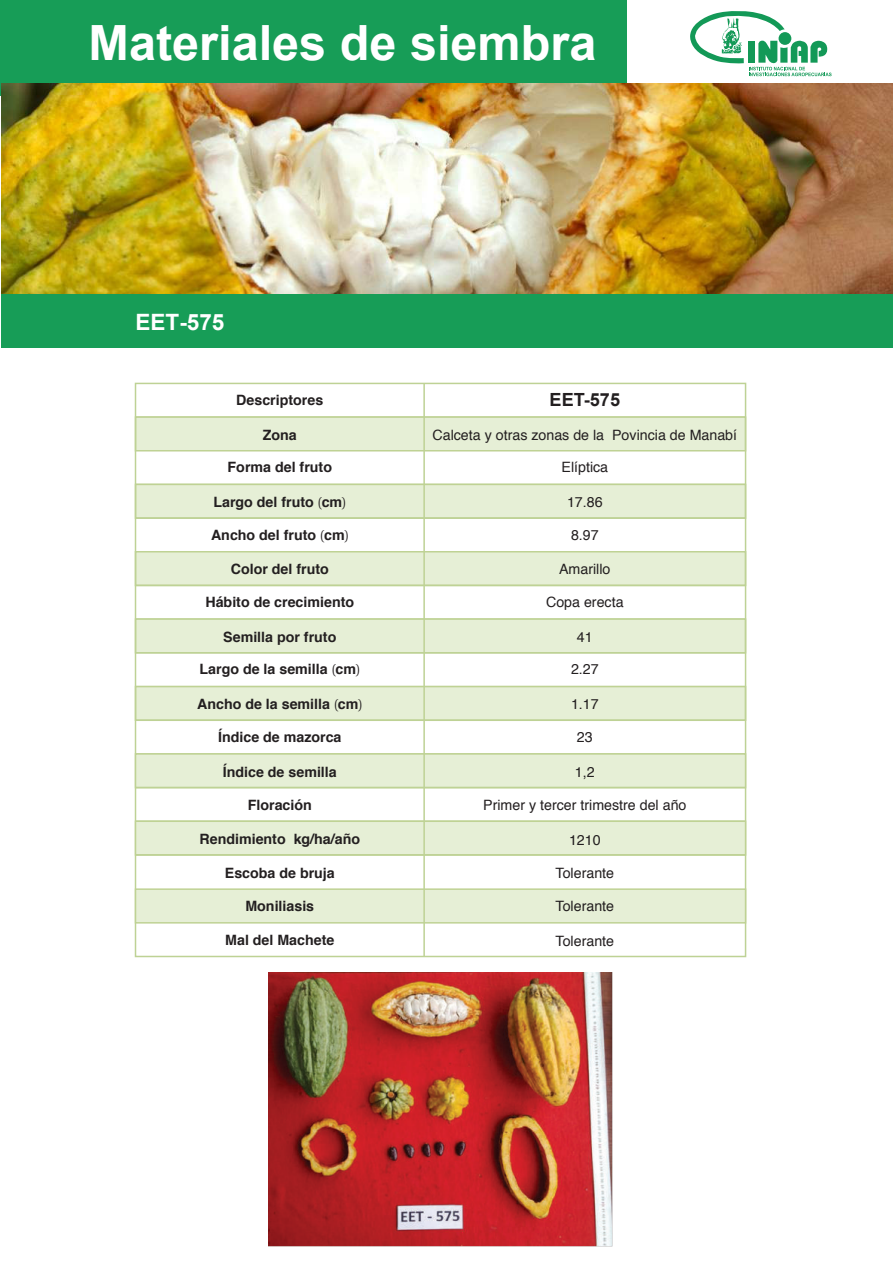
<style>
.page{position:relative;width:893px;height:1263px;background:#fff}
.page>*{position:absolute;margin:0;border:0;box-sizing:border-box;transform-origin:0 0}
.t1{font:700 48.6px "Arial";color:#fff}
.t2{font:700 22.5px "Arial";color:#fff}
.t3{font:700 18.15px "Arial";color:#231f20}
.t4{font:700 14.25px "Helvetica";color:#231f20}
.t5{font:14.25px "Helvetica";color:#231f20}
.s1{font-family:"Harrington";font-weight:400}
</style>
<div class="page">
<div style="left:1px;top:0;width:626px;height:96px;background:#179d57"></div>
<svg style="left:690px;top:11px;width:141px;height:65px"></svg>
<img style="left:2px;top:83px;width:891px;height:211px">
<div style="left:2px;top:294px;width:891px;height:54px;background:#179d57"></div>
<div style="left:135px;top:416px;width:611px;height:35px;background:#e6efd6;border:2px solid #bfd294"></div>
<div style="left:135px;top:484px;width:611px;height:35px;background:#e6efd6;border:2px solid #bfd294"></div>
<hr style="left:135px;top:517px;width:610px;height:2px;background:#bed295">
<div style="left:135px;top:551px;width:611px;height:35px;background:#e6efd6;border:2px solid #bfd294"></div>
<hr style="left:135px;top:585px;width:610px;height:1px;background:#bed295">
<div style="left:135px;top:618px;width:611px;height:35px;background:#e6efd6;border:2px solid #bfd294"></div>
<hr style="left:135px;top:652px;width:610px;height:1px;background:#bed295">
<div style="left:135px;top:686px;width:611px;height:35px;background:#e6efd6;border:2px solid #bfd294"></div>
<hr style="left:135px;top:719px;width:610px;height:2px;background:#bed295">
<div style="left:135px;top:753px;width:611px;height:35px;background:#e6efd6;border:2px solid #bfd294"></div>
<hr style="left:135px;top:787px;width:610px;height:1px;background:#bed295">
<div style="left:135px;top:820px;width:611px;height:36px;background:#e6efd6;border:2px solid #bfd294"></div>
<div style="left:135px;top:888px;width:611px;height:35px;background:#e6efd6;border:2px solid #bfd294"></div>
<hr style="left:135px;top:854px;width:610px;height:2px;background:#bed295">
<hr style="left:423px;top:383px;width:2px;height:573px;background:#bed295">
<img style="left:268px;top:972px;width:344px;height:275px">
<h1 class="t1" style="left:89px;top:15px;width:509px">Materiales de siembra</h1>
<h2 class="t2" style="left:135px;top:309px;width:90px">EET-575</h2>
<p class="t4" style="left:236px;top:394px;width:89px">Descriptores</p>
<p class="t3" style="left:550px;top:389px;width:72px">EET-575</p>
<p class="t4" style="left:263px;top:429px;width:36px">Zona</p>
<p class="t4" style="left:228px;top:461px;width:106px">Forma del fruto</p>
<p class="t4" style="left:213px;top:496px;width:134px">Largo del fruto <span class="s1">(</span>cm<span class="s1">)</span></p>
<p class="t4" style="left:211px;top:529px;width:139px">Ancho del fruto <span class="s1">(</span>cm<span class="s1">)</span></p>
<p class="t4" style="left:231px;top:564px;width:100px">Color del fruto</p>
<p class="t4" style="left:205px;top:596px;width:150px">Hábito de crecimiento</p>
<p class="t4" style="left:223px;top:631px;width:115px">Semilla por fruto</p>
<p class="t4" style="left:200px;top:664px;width:162px">Largo de la semilla <span class="s1">(</span>cm<span class="s1">)</span></p>
<p class="t4" style="left:197px;top:698px;width:167px">Ancho de la semilla <span class="s1">(</span>cm<span class="s1">)</span></p>
<p class="t5" style="left:432px;top:429px;width:306px">Calceta y otras zonas de la Povincia de Manabí</p>
<p class="t5" style="left:561px;top:462px;width:48px">Elíptica</p>
<p class="t5" style="left:567px;top:497px;width:37px">17.86</p>
<p class="t5" style="left:571px;top:529px;width:29px">8.97</p>
<p class="t5" style="left:559px;top:564px;width:53px">Amarillo</p>
<p class="t5" style="left:546px;top:597px;width:79px">Copa erecta</p>
<p class="t5" style="left:577px;top:631px;width:17px">41</p>
<p class="t5" style="left:571px;top:664px;width:29px">2.27</p>
<p class="t5" style="left:571px;top:699px;width:29px">1.17</p>
<p class="t4" style="left:218px;top:731px;width:125px">Índice de mazorca</p>
<p class="t4" style="left:223px;top:766px;width:115px">Índice de semilla</p>
<p class="t4" style="left:248px;top:799px;width:66px">Floración</p>
<p class="t4" style="left:200px;top:834px;width:162px">Rendimiento kg/ha/año</p>
<p class="t4" style="left:225px;top:867px;width:111px">Escoba de bruja</p>
<p class="t4" style="left:245px;top:900px;width:70px">Moniliasis</p>
<p class="t4" style="left:225px;top:935px;width:111px">Mal del Machete</p>
<p class="t5" style="left:577px;top:731px;width:17px">23</p>
<p class="t5" style="left:575px;top:766px;width:21px">1,2</p>
<p class="t5" style="left:483px;top:799px;width:205px">Primer y tercer trimestre del año</p>
<p class="t5" style="left:569px;top:834px;width:33px">1210</p>
<p class="t5" style="left:556px;top:868px;width:60px">Tolerante</p>
<p class="t5" style="left:556px;top:900px;width:60px">Tolerante</p>
<p class="t5" style="left:556px;top:935px;width:60px">Tolerante</p>
</div>
